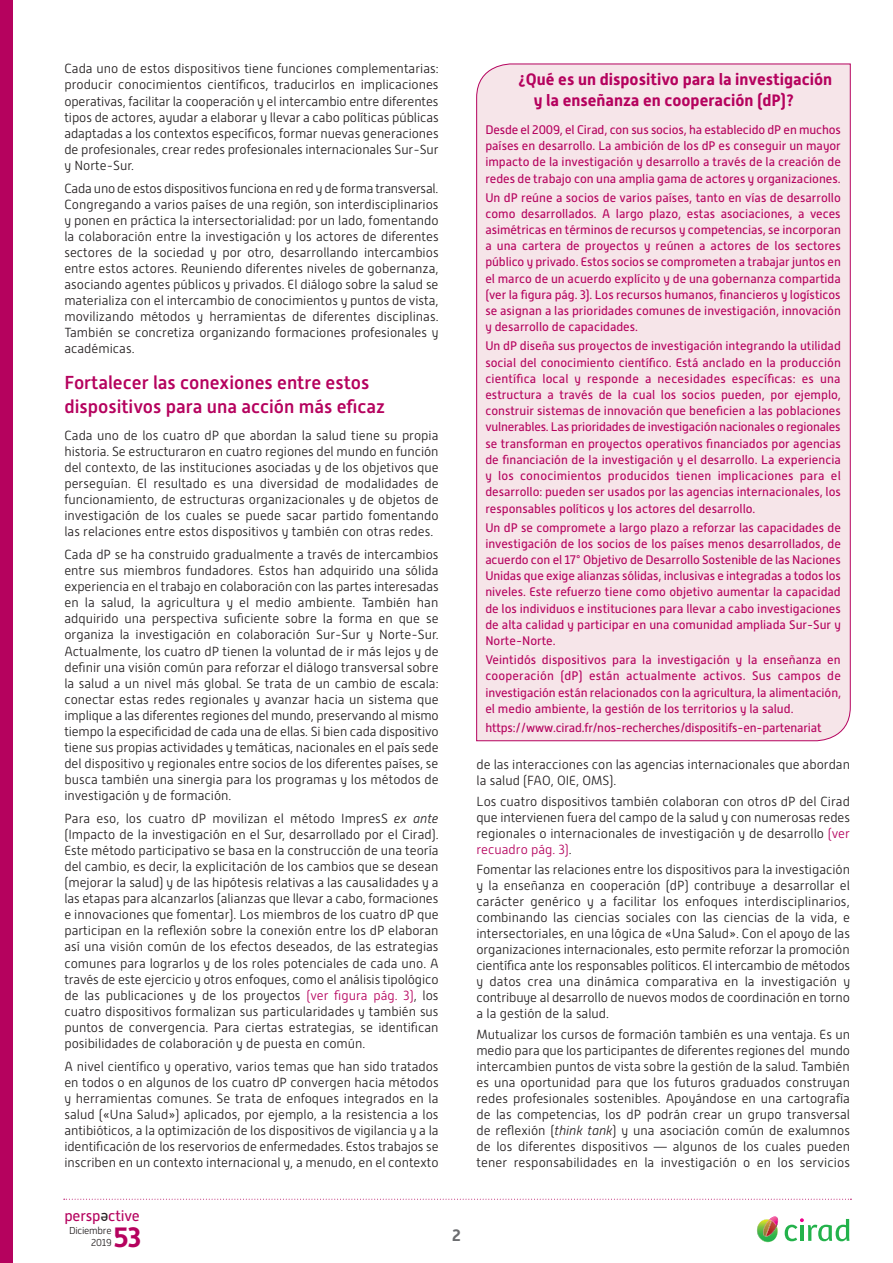
<style>
.page{position:relative;width:893px;height:1263px;background:#fff}
.page>*{position:absolute;margin:0;border:0;box-sizing:border-box;transform-origin:0 0}
.t1{font:700 27.9px "Alwyn New";color:#b5025e}
.T1_LL{font:500 18.75px/24px "Alwyn New";color:#b5025e}
.t2{font:700 16.5px/21px "Alwyn New";color:#b5025e}
.t3{font:700 16.5px "Alwyn New";color:#6c6d70}
.t4{font:15.15px "Alwyn New";letter-spacing:-.01em;color:#b5025e}
.t5{font:15.15px "Alwyn New";color:#231f20}
.TXT_COURANT_LL{font:300 13.2px/16px "Alwyn New";color:#231f20;text-align:justify}
.t6{font:12.45px/16.2px "Alwyn New";color:#b5025e;text-align:justify}
.t7{font:300 10.05px/12px "Alwyn New";letter-spacing:-.025em;color:#231f20;text-align:right}
.s1{font-style:italic}
.s2{color:#b5025e}
</style>
<div class="page">
<svg style="left:64px;top:1199px;width:787px;height:1px"></svg>
<div style="left:0;top:0;width:13px;height:1263px;background:#b5025e"></div>
<svg style="left:757px;top:1216px;width:22px;height:26px"></svg>
<svg style="left:785px;top:1218px;width:64px;height:23px"></svg>
<div style="left:476px;top:64px;width:375px;height:677px;background:#f6e5e9"></div>
<p class="TXT_COURANT_LL" style="left:64px;top:61px;width:376px">Cada uno de estos dispositivos tiene funciones complementarias: producir conocimientos científicos, traducirlos en implicaciones operativas, facilitar la cooperación y el intercambio entre diferentes tipos de actores, ayudar a elaborar y llevar a cabo políticas públicas adaptadas a los contextos específicos, formar nuevas generaciones de profesionales, crear redes profesionales internacionales Sur-Sur y Norte-Sur.</p>
<p class="TXT_COURANT_LL" style="left:64px;top:180px;width:376px">Cada uno de estos dispositivos funciona en red y de forma transversal.<br>Congregando a varios países de una región, son interdisciplinarios y ponen en práctica la intersectorialidad: por un lado, fomentando la colaboración entre la investigación y los actores de diferentes sectores de la sociedad y por otro, desarrollando intercambios entre estos actores. Reuniendo diferentes niveles de gobernanza, asociando agentes públicos y privados. El diálogo sobre la salud se materializa con el intercambio de conocimientos y puntos de vista, movilizando métodos y herramientas de diferentes disciplinas.<br>También se concretiza organizando formaciones profesionales y académicas.</p>
<p class="T1_LL" style="left:64px;top:370px;width:322px">Fortalecer las conexiones entre estos dispositivos para una acción más eficaz</p>
<p class="TXT_COURANT_LL" style="left:64px;top:427px;width:376px">Cada uno de los cuatro dP que abordan la salud tiene su propia historia. Se estructuraron en cuatro regiones del mundo en función del contexto, de las instituciones asociadas y de los objetivos que perseguían. El resultado es una diversidad de modalidades de funcionamiento, de estructuras organizacionales y de objetos de investigación de los cuales se puede sacar partido fomentando las relaciones entre estos dispositivos y también con otras redes.</p>
<p class="TXT_COURANT_LL" style="left:64px;top:547px;width:376px">Cada dP se ha construido gradualmente a través de intercambios entre sus miembros fundadores. Estos han adquirido una sólida experiencia en el trabajo en colaboración con las partes interesadas en la salud, la agricultura y el medio ambiente. También han adquirido una perspectiva suficiente sobre la forma en que se organiza la investigación en colaboración Sur-Sur y Norte-Sur.<br>Actualmente, los cuatro dP tienen la voluntad de ir más lejos y de definir una visión común para reforzar el diálogo transversal sobre la salud a un nivel más global. Se trata de un cambio de escala: conectar estas redes regionales y avanzar hacia un sistema que implique a las diferentes regiones del mundo, preservando al mismo tiempo la especificidad de cada una de ellas. Si bien cada dispositivo tiene sus propias actividades y temáticas, nacionales en el país sede del dispositivo y regionales entre socios de los diferentes países, se busca también una sinergia para los programas y los métodos de investigación y de formación.</p>
<p class="TXT_COURANT_LL" style="left:64px;top:810px;width:376px">Para eso, los cuatro dP movilizan el método ImpresS <span class="s1">ex ante </span>(Impacto de la investigación en el Sur, desarrollado por el Cirad).<br>Este método participativo se basa en la construcción de una teoría del cambio, es decir, la explicitación de los cambios que se desean (mejorar la salud) y de las hipótesis relativas a las causalidades y a las etapas para alcanzarlos (alianzas que llevar a cabo, formaciones e innovaciones que fomentar). Los miembros de los cuatro dP que participan en la reflexión sobre la conexión entre los dP elaboran así una visión común de los efectos deseados, de las estrategias comunes para lograrlos y de los roles potenciales de cada uno. A través de este ejercicio y otros enfoques, como el análisis tipológico de las publicaciones y de los proyectos <span class="s2">(ver figura pág. 3)</span>, los cuatro dispositivos formalizan sus particularidades y también sus puntos de convergencia. Para ciertas estrategias, se identifican posibilidades de colaboración y de puesta en común.</p>
<p class="TXT_COURANT_LL" style="left:64px;top:1058px;width:376px">A nivel científico y operativo, varios temas que han sido tratados en todos o en algunos de los cuatro dP convergen hacia métodos y herramientas comunes. Se trata de enfoques integrados en la salud («Una Salud») aplicados, por ejemplo, a la resistencia a los antibióticos, a la optimización de los dispositivos de vigilancia y a la identificación de los reservorios de enfermedades. Estos trabajos se inscriben en un contexto internacional y, a menudo, en el contexto</p>
<p class="t4" style="left:64px;top:1207px;width:77px">persp ctive</p>
<p class="t5" style="left:108px;top:1226px;width:9px;rotate:-180deg">e</p>
<h1 class="t1" style="left:114px;top:1221px;width:29px">53</h1>
<p class="t7" style="left:69px;top:1225px;width:44px">Diciembre<br>2019</p>
<p class="t3" style="left:452px;top:1225px;width:10px">2</p>
<p class="t2" style="left:534px;top:69px;width:300px;text-indent:-16px">¿Qué es un dispositivo para la investigación y la enseñanza en cooperación (dP)?</p>
<p class="t6" style="left:485px;top:122px;width:357px">Desde el 2009, el Cirad, con sus socios, ha establecido dP en muchos países en desarrollo. La ambición de los dP es conseguir un mayor impacto de la investigación y desarrollo a través de la creación de redes de trabajo con una amplia gama de actores y organizaciones.</p>
<p class="t6" style="left:485px;top:189px;width:357px">Un dP reúne a socios de varios países, tanto en vías de desarrollo como desarrollados. A largo plazo, estas asociaciones, a veces asimétricas en términos de recursos y competencias, se incorporan a una cartera de proyectos y reúnen a actores de los sectores público y privado. Estos socios se comprometen a trabajar juntos en el marco de un acuerdo explícito y de una gobernanza compartida (ver la figura pág. 3). Los recursos humanos, financieros y logísticos se asignan a las prioridades comunes de investigación, innovación y desarrollo de capacidades.</p>
<p class="t6" style="left:485px;top:338px;width:357px">Un dP diseña sus proyectos de investigación integrando la utilidad social del conocimiento científico. Está anclado en la producción científica local y responde a necesidades específicas: es una estructura a través de la cual los socios pueden, por ejemplo, construir sistemas de innovación que beneficien a las poblaciones vulnerables. Las prioridades de investigación nacionales o regionales se transforman en proyectos operativos financiados por agencias de financiación de la investigación y el desarrollo. La experiencia y los conocimientos producidos tienen implicaciones para el desarrollo: pueden ser usados por las agencias internacionales, los responsables políticos y los actores del desarrollo.</p>
<p class="t6" style="left:485px;top:519px;width:357px">Un dP se compromete a largo plazo a reforzar las capacidades de investigación de los socios de los países menos desarrollados, de acuerdo con el 17° Objetivo de Desarrollo Sostenible de las Naciones Unidas que exige alianzas sólidas, inclusivas e integradas a todos los niveles. Este refuerzo tiene como objetivo aumentar la capacidad de los individuos e instituciones para llevar a cabo investigaciones de alta calidad y participar en una comunidad ampliada Sur-Sur y Norte-Norte.</p>
<p class="t6" style="left:485px;top:652px;width:357px">Veintidós dispositivos para la investigación y la enseñanza en cooperación (dP) están actualmente activos. Sus campos de investigación están relacionados con la agricultura, la alimentación, el medio ambiente, la gestión de los territorios y la salud.</p>
<p class="t6" style="left:485px;top:720px;width:338px">https://www.cirad.fr/nos-recherches/dispositifs-en-partenariat</p>
<p class="TXT_COURANT_LL" style="left:476px;top:756px;width:375px">de las interacciones con las agencias internacionales que abordan la salud (FAO, OIE, OMS).</p>
<p class="TXT_COURANT_LL" style="left:476px;top:793px;width:375px">Los cuatro dispositivos también colaboran con otros dP del Cirad que intervienen fuera del campo de la salud y con numerosas redes regionales o internacionales de investigación y de desarrollo <span class="s2">(ver recuadro pág. 3)</span>.</p>
<p class="TXT_COURANT_LL" style="left:476px;top:861px;width:375px">Fomentar las relaciones entre los dispositivos para la investigación y la enseñanza en cooperación (dP) contribuye a desarrollar el carácter genérico y a facilitar los enfoques interdisciplinarios, combinando las ciencias sociales con las ciencias de la vida, e intersectoriales, en una lógica de «Una Salud». Con el apoyo de las organizaciones internacionales, esto permite reforzar la promoción científica ante los responsables políticos. El intercambio de métodos y datos crea una dinámica comparativa en la investigación y contribuye al desarrollo de nuevos modos de coordinación en torno a la gestión de la salud.</p>
<p class="TXT_COURANT_LL" style="left:476px;top:1026px;width:375px">Mutualizar los cursos de formación también es una ventaja. Es un medio para que los participantes de diferentes regiones del mundo intercambien puntos de vista sobre la gestión de la salud. También es una oportunidad para que los futuros graduados construyan redes profesionales sostenibles. Apoyándose en una cartografía de las competencias, los dP podrán crear un grupo transversal de reflexión (<span class="s1">think tank</span>) y una asociación común de exalumnos de los diferentes dispositivos — algunos de los cuales pueden tener responsabilidades en la investigación o en los servicios</p>
</div>
